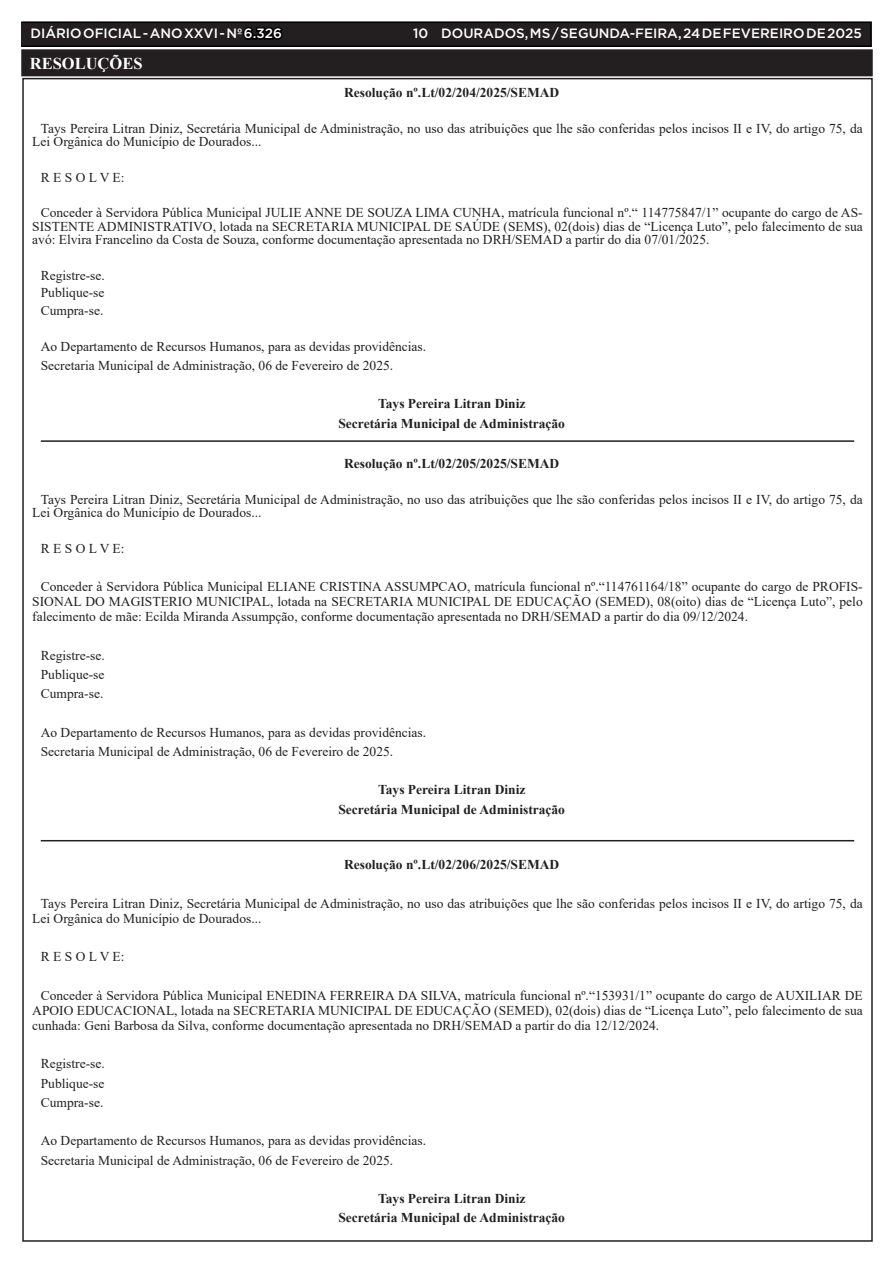
<style>
.page{position:relative;width:893px;height:1263px;background:#fff}
.page>*{position:absolute;margin:0;border:0;box-sizing:border-box;transform-origin:0 0}
.TEXTO{font:700 16.5px "Times New Roman";color:#fff}
.TEXTO-2{font:13.5px/15px "Times New Roman";color:#231f20}
.TEXTO-3{font:700 13.5px "Times New Roman";color:#231f20}
.t1{font:500 13.5px "Gotham";color:#fff}
.s1{color:#000}
</style>
<div class="page">
<div style="left:21px;top:22px;width:850px;height:24px;background:#231f20"></div>
<div style="left:21px;top:21px;width:851px;height:26px;border:2px solid #000"></div>
<div style="left:23px;top:51px;width:848px;height:23px;background:#231f20"></div>
<div style="left:21px;top:49px;width:852px;height:27px;border:4px solid #231f20"></div>
<hr style="left:41px;top:440px;width:813px;height:2px;background:#231f20">
<hr style="left:41px;top:840px;width:813px;height:1px;background:#231f20">
<p class="t1" style="left:31px;top:25px;width:253px">DIÁRIO OFICIAL - ANO XXVI - Nº <span class="s1">6.326</span></p>
<p class="t1" style="left:413px;top:25px;width:450px">10 DOURADOS, MS / SEGUNDA-FEIRA, 24 DE FEVEREIRO DE 2025</p>
<p class="TEXTO" style="left:30px;top:52px;width:114px">RESOLUÇÕES</p>
<p class="TEXTO-3" style="left:344px;top:83px;width:217px">Resolução nº.Lt/02/204/2025/SEMAD</p>
<p class="TEXTO-2" style="left:32px;top:121px;width:832px;line-height:13.5px;text-indent:9px">Tays Pereira Litran Diniz, Secretária Municipal de Administração, no uso das atribuições que lhe são conferidas pelos incisos II e IV, do artigo 75, da<br>Lei Orgânica do Município de Dourados...</p>
<p class="TEXTO-2" style="left:41px;top:169px;width:85px">R E S O L V E:</p>
<p class="TEXTO-2" style="left:32px;top:205px;width:832px;line-height:13.5px;text-align:justify;text-indent:9px">Conceder à Servidora Pública Municipal JULIE ANNE DE SOUZA LIMA CUNHA, matrícula funcional nº.“ 114775847/1” ocupante do cargo de AS-SISTENTE ADMINISTRATIVO, lotada na SECRETARIA MUNICIPAL DE SAÚDE (SEMS), 02(dois) dias de “Licença Luto”, pelo falecimento de sua avó: Elvira Francelino da Costa de Souza, conforme documentação apresentada no DRH/SEMAD a partir do dia 07/01/2025.</p>
<p class="TEXTO-2" style="left:41px;top:267px;width:66px">Registre-se.</p>
<p class="TEXTO-2" style="left:41px;top:285px;width:65px">Publique-se</p>
<p class="TEXTO-2" style="left:41px;top:303px;width:64px">Cumpra-se.</p>
<p class="TEXTO-2" style="left:41px;top:338px;width:387px">Ao Departamento de Recursos Humanos, para as devidas providências.</p>
<p class="TEXTO-2" style="left:41px;top:357px;width:354px">Secretaria Municipal de Administração, 06 de Fevereiro de 2025.</p>
<p class="TEXTO-3" style="left:378px;top:394px;width:149px">Tays Pereira Litran Diniz</p>
<p class="TEXTO-3" style="left:338px;top:413px;width:228px">Secretária Municipal de Administração</p>
<p class="TEXTO-3" style="left:344px;top:454px;width:217px">Resolução nº.Lt/02/205/2025/SEMAD</p>
<p class="TEXTO-2" style="left:32px;top:492px;width:832px;line-height:13.5px;text-indent:9px">Tays Pereira Litran Diniz, Secretária Municipal de Administração, no uso das atribuições que lhe são conferidas pelos incisos II e IV, do artigo 75, da<br>Lei Orgânica do Município de Dourados...</p>
<p class="TEXTO-2" style="left:41px;top:540px;width:85px">R E S O L V E:</p>
<p class="TEXTO-2" style="left:32px;top:579px;width:832px;text-align:justify;text-indent:9px">Conceder à Servidora Pública Municipal ELIANE CRISTINA ASSUMPCAO, matrícula funcional nº.“114761164/18” ocupante do cargo de PROFIS-SIONAL DO MAGISTERIO MUNICIPAL, lotada na SECRETARIA MUNICIPAL DE EDUCAÇÃO (SEMED), 08(oito) dias de “Licença Luto”, pelo falecimento de mãe: Ecilda Miranda Assumpção, conforme documentação apresentada no DRH/SEMAD a partir do dia 09/12/2024.</p>
<p class="TEXTO-2" style="left:41px;top:647px;width:66px">Registre-se.</p>
<p class="TEXTO-2" style="left:41px;top:666px;width:65px">Publique-se</p>
<p class="TEXTO-2" style="left:41px;top:686px;width:64px">Cumpra-se.</p>
<p class="TEXTO-2" style="left:41px;top:724px;width:387px">Ao Departamento de Recursos Humanos, para as devidas providências.</p>
<p class="TEXTO-2" style="left:41px;top:743px;width:354px">Secretaria Municipal de Administração, 06 de Fevereiro de 2025.</p>
<p class="TEXTO-3" style="left:378px;top:780px;width:149px">Tays Pereira Litran Diniz</p>
<p class="TEXTO-3" style="left:338px;top:799px;width:228px">Secretária Municipal de Administração</p>
<p class="TEXTO-3" style="left:344px;top:855px;width:217px">Resolução nº.Lt/02/206/2025/SEMAD</p>
<p class="TEXTO-2" style="left:32px;top:895px;width:832px;text-indent:9px">Tays Pereira Litran Diniz, Secretária Municipal de Administração, no uso das atribuições que lhe são conferidas pelos incisos II e IV, do artigo 75, da<br>Lei Orgânica do Município de Dourados...</p>
<p class="TEXTO-2" style="left:41px;top:949px;width:85px">R E S O L V E:</p>
<p class="TEXTO-2" style="left:32px;top:987px;width:832px;text-align:justify;text-indent:9px">Conceder à Servidora Pública Municipal ENEDINA FERREIRA DA SILVA, matrícula funcional nº.“153931/1” ocupante do cargo de AUXILIAR DE APOIO EDUCACIONAL, lotada na SECRETARIA MUNICIPAL DE EDUCAÇÃO (SEMED), 02(dois) dias de “Licença Luto”, pelo falecimento de sua cunhada: Geni Barbosa da Silva, conforme documentação apresentada no DRH/SEMAD a partir do dia 12/12/2024.</p>
<p class="TEXTO-2" style="left:41px;top:1056px;width:66px">Registre-se.</p>
<p class="TEXTO-2" style="left:41px;top:1075px;width:65px">Publique-se</p>
<p class="TEXTO-2" style="left:41px;top:1094px;width:64px">Cumpra-se.</p>
<p class="TEXTO-2" style="left:41px;top:1133px;width:387px">Ao Departamento de Recursos Humanos, para as devidas providências.</p>
<p class="TEXTO-2" style="left:41px;top:1152px;width:354px">Secretaria Municipal de Administração, 06 de Fevereiro de 2025.</p>
<p class="TEXTO-3" style="left:378px;top:1189px;width:149px">Tays Pereira Litran Diniz</p>
<p class="TEXTO-3" style="left:338px;top:1208px;width:228px">Secretária Municipal de Administração</p>
</div>
